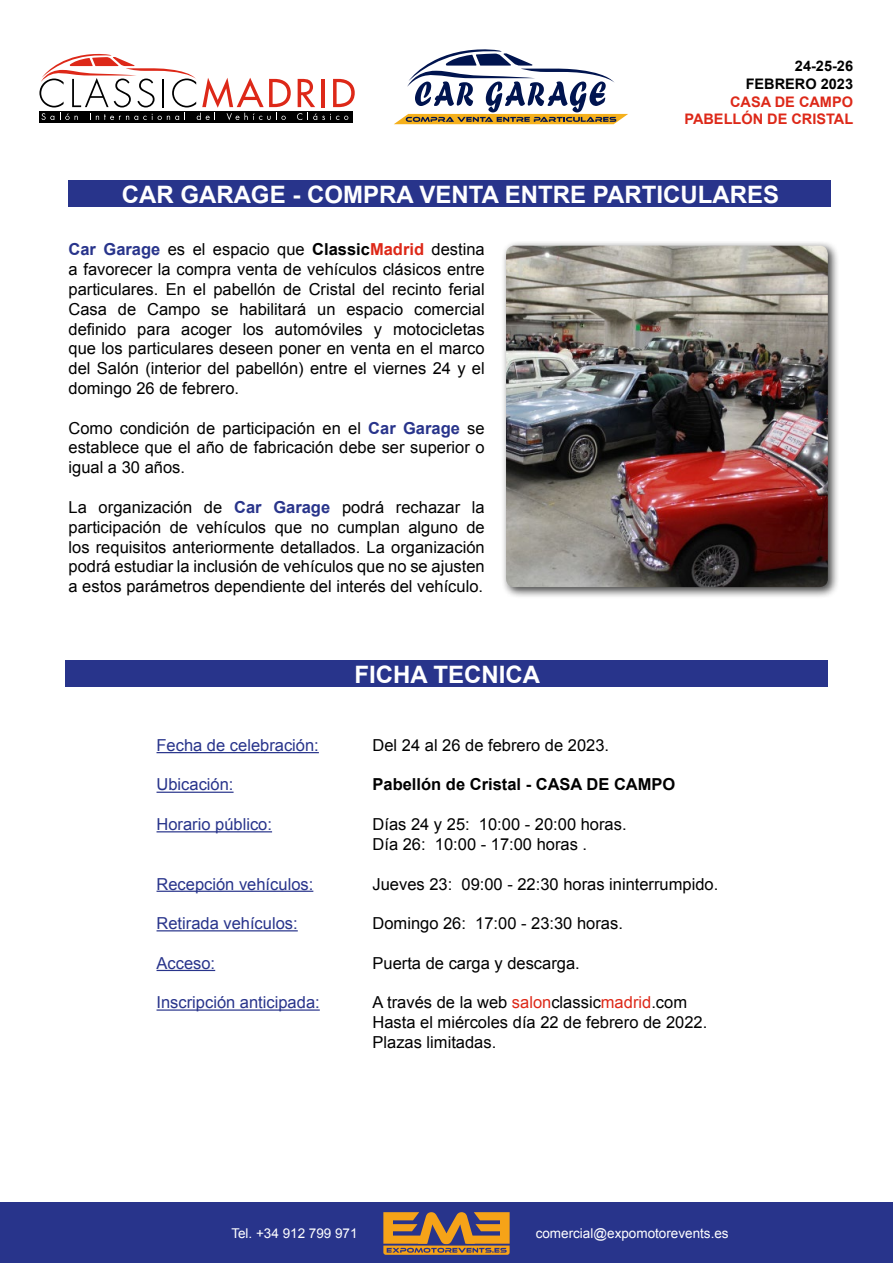
<style>
.page{position:relative;width:893px;height:1263px;background:#fff}
.page>*{position:absolute;margin:0;border:0;box-sizing:border-box;transform-origin:0 0}
.t1{font:700 24px "Arial";color:#fff}
.t2{font:16.5px/19.8px "Arial";color:#000;text-align:justify}
.t3{font:16.5px "Arial";color:#28348b}
.t4{font:700 16.5px "Arial";color:#000}
.t5{font:700 14.55px/17.7px "Arial";color:#dd2818;text-align:right}
.t6{font:700 14.55px/17.7px "Arial";color:#000;text-align:right}
.t7{font:13.5px "Arial";color:#fff}
.s1{font-weight:700;color:#28348b}
.s2{font-weight:700}
.s3{font-weight:700;color:#dd2818}
.s4{color:#dd2818}
</style>
<div class="page">
<hr style="left:157px;top:752px;width:162px;height:1px;background:#28348b">
<hr style="left:157px;top:792px;width:77px;height:1px;background:#28348b">
<hr style="left:157px;top:831px;width:115px;height:1px;background:#28348b">
<hr style="left:157px;top:891px;width:156px;height:1px;background:#28348b">
<hr style="left:157px;top:930px;width:141px;height:1px;background:#28348b">
<hr style="left:157px;top:970px;width:58px;height:1px;background:#28348b">
<hr style="left:157px;top:1009px;width:163px;height:2px;background:#28348b">
<div style="left:65px;top:660px;width:763px;height:27px;background:#28348b"></div>
<div style="left:69px;top:180px;width:762px;height:27px;background:#28348b"></div>
<div style="left:500px;top:241px;width:339px;height:357px;background:#000;opacity:.75"></div>
<img style="left:506px;top:246px;width:322px;height:341px">
<svg style="left:394px;top:49px;width:234px;height:75px"></svg>
<div style="left:39px;top:111px;width:314px;height:12px;background:#000"></div>
<svg style="left:298px;top:79px;width:17px;height:28px"></svg>
<hr style="left:321px;top:79px;width:4px;height:28px;background:#dd2818">
<svg style="left:333px;top:79px;width:22px;height:28px"></svg>
<svg style="left:297px;top:113px;width:5px;height:7px"></svg>
<svg style="left:313px;top:113px;width:35px;height:7px"></svg>
<svg style="left:39px;top:53px;width:252px;height:67px"></svg>
<div style="left:0;top:1202px;width:893px;height:61px;background:#28348b"></div>
<svg style="left:383px;top:1212px;width:127px;height:43px"></svg>
<p class="t6" style="left:746px;top:57px;width:109px">24-25-26<br>FEBRERO 2023</p>
<p class="t5" style="left:684px;top:93px;width:170px">CASA DE CAMPO<br>PABELLÓN DE CRISTAL</p>
<h1 class="t1" style="left:122px;top:178px;width:659px">CAR GARAGE - COMPRA VENTA ENTRE PARTICULARES</h1>
<p class="t2" style="left:69px;top:240px;width:418px"><span class="s1">Car Garage</span> es el espacio que <span class="s2">Classic</span><span class="s3">Madrid</span> destina a favorecer la compra venta de vehículos clásicos entre particulares. En el pabellón de Cristal del recinto ferial Casa de Campo se habilitará un espacio comercial definido para acoger los automóviles y motocicletas que los particulares deseen poner en venta en el marco del Salón (interior del pabellón) entre el viernes 24 y el domingo 26 de febrero.</p>
<p class="t2" style="left:69px;top:418px;width:418px">Como condición de participación en el <span class="s1">Car Garage</span> se establece que el año de fabricación debe ser superior o igual a 30 años.</p>
<p class="t2" style="left:69px;top:497px;width:418px">La organización de <span class="s1">Car Garage</span> podrá rechazar la participación de vehículos que no cumplan alguno de los requisitos anteriormente detallados. La organización podrá estudiar la inclusión de vehículos que no se ajusten a estos parámetros dependiente del interés del vehículo.</p>
<h1 class="t1" style="left:354px;top:658px;width:187px">FICHA TECNICA</h1>
<p class="t3" style="left:157px;top:734px;width:164px">Fecha de celebración:</p>
<p class="t2" style="left:373px;top:735px;width:238px">Del 24 al 26 de febrero de 2023.</p>
<p class="t3" style="left:157px;top:774px;width:79px">Ubicación:</p>
<p class="t4" style="left:373px;top:774px;width:304px">Pabellón de Cristal - CASA DE CAMPO</p>
<p class="t3" style="left:157px;top:813px;width:117px">Horario público:</p>
<p class="t2" style="left:373px;top:814px;width:256px">Días 24 y 25: 10:00 - 20:00 horas.<br>Día 26: 10:00 - 17:00 horas .</p>
<p class="t3" style="left:157px;top:873px;width:158px">Recepción vehículos:</p>
<p class="t2" style="left:373px;top:874px;width:347px">Jueves 23: 09:00 - 22:30 horas ininterrumpido.</p>
<p class="t3" style="left:157px;top:912px;width:143px">Retirada vehículos:</p>
<p class="t2" style="left:373px;top:913px;width:252px">Domingo 26: 17:00 - 23:30 horas.</p>
<p class="t3" style="left:157px;top:952px;width:60px">Acceso:</p>
<p class="t2" style="left:373px;top:953px;width:209px">Puerta de carga y descarga.</p>
<p class="t3" style="left:157px;top:992px;width:165px">Inscripción anticipada:</p>
<p class="t2" style="left:373px;top:993px;width:336px;text-align:left">A través de la web <span class="s4">salon</span>classic<span class="s4">madrid</span>.com<br>Hasta el miércoles día 22 de febrero de 2022.<br>Plazas limitadas.</p>
<p class="t7" style="left:231px;top:1224px;width:128px">Tel. +34 912 799 971</p>
<p class="t7" style="left:536px;top:1224px;width:195px">comercial@expomotorevents.es</p>
</div>
